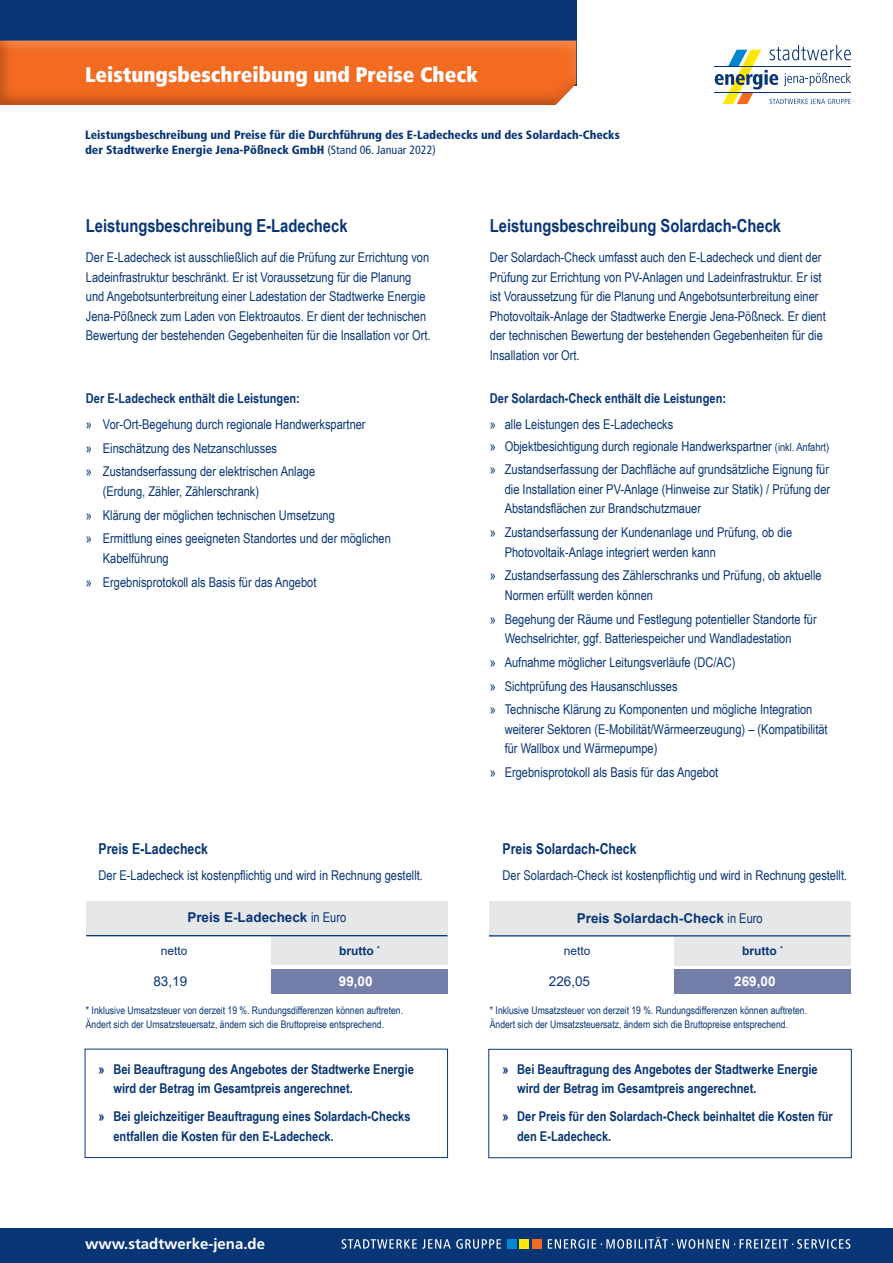
<style>
.page{position:relative;width:893px;height:1263px;background:#fff}
.page>*{position:absolute;margin:0;border:0;box-sizing:border-box;transform-origin:0 0}
.t1{font:900 condensed 21.9px "Frutiger LT Std";color:#fff}
.t2{font:900 condensed 21px "Frutiger LT Std";color:#fff}
.t3{font:700 18px "Arial Narrow";color:#083575}
.t4{font:700 15px "Arial Narrow";color:#083575}
.t5{font:700 15px "Frutiger LT Std";color:#fff}
.t6{font:13.5px/19.5px "Arial Narrow";color:#083575}
.t7{font:700 13.5px/19.5px "Arial Narrow";color:#083575}
.t8{font:700 13.5px "Arial";color:#083575}
.t9{font:700 13.5px "Arial";color:#fff}
.t10{font:13.5px "Arial";color:#083575}
.t11{font:900 condensed 12px/15px "Frutiger LT Std";color:#083575}
.t12{font:700 12px "Arial";color:#083575}
.t13{font:12px "Arial";color:#083575}
.t14{font:10.5px/13.5px "Arial Narrow";color:#083575}
.s1{font-weight:400}
.s2{font-size:11.25px}
.s3{font-family:"Arial Narrow";font-weight:400}
</style>
<div class="page">
<div style="left:0;top:1229px;width:893px;height:34px;background:#083575"></div>
<svg style="left:342px;top:1237px;width:508px;height:12px"></svg>
<div style="left:507px;top:1239px;width:9px;height:9px;background:#0087cd"></div>
<div style="left:520px;top:1239px;width:9px;height:9px;background:#ffe709"></div>
<div style="left:532px;top:1239px;width:9px;height:9px;background:#f36a21"></div>
<svg style="left:715px;top:45px;width:136px;height:59px"></svg>
<hr style="left:715px;top:92px;width:136px;height:1px;background:#083575">
<hr style="left:715px;top:67px;width:136px;height:1px;background:#083575">
<div style="left:271px;top:937px;width:177px;height:28px;background:#e6e7e9"></div>
<div style="left:86px;top:901px;width:362px;height:34px;background:#e6e7e9"></div>
<div style="left:271px;top:969px;width:177px;height:25px;background:#747eab"></div>
<div style="left:85px;top:1049px;width:363px;height:109px;border:1px solid #083575"></div>
<div style="left:488px;top:1049px;width:364px;height:109px;border:1px solid #083575"></div>
<hr style="left:86px;top:935px;width:362px;height:1px;background:#083575">
<div style="left:674px;top:937px;width:176px;height:28px;background:#e6e7e9"></div>
<div style="left:489px;top:901px;width:361px;height:34px;background:#e6e7e9"></div>
<div style="left:674px;top:970px;width:176px;height:24px;background:#747eab"></div>
<hr style="left:489px;top:935px;width:361px;height:1px;background:#083575">
<div style="left:0;top:0;width:576px;height:85px;background:#083575"></div>
<div style="left:0;top:31px;width:589px;height:61px;background:#fff;opacity:.3"></div>
<div style="left:0;top:33px;width:587px;height:73px;background:#231f20;opacity:.3"></div>
<h2 class="t2" style="left:85px;top:61px;width:394px">Leistungsbeschreibung und Preise Check</h2>
<h1 class="t1" style="left:85px;top:64px;width:417px">Leistungsbeschreibung und Preise CHECK</h1>
<p class="t11" style="left:85px;top:127px;width:536px">Leistungsbeschreibung und Preise für die Durchführung des E-Ladechecks und des Solardach-Checks der Stadtwerke Energie Jena-Pößneck GmbH <span class="s1">(Stand 06. Januar 2022)</span></p>
<h3 class="t3" style="left:86px;top:212px;width:263px">Leistungsbeschreibung E-Ladecheck</h3>
<p class="t6" style="left:86px;top:247px;width:346px">Der E-Ladecheck ist ausschließlich auf die Prüfung zur Errichtung von Ladeinfrastruktur beschränkt. Er ist Voraussetzung für die Planung und Angebotsunterbreitung einer Ladestation der Stadtwerke Energie Jena-Pößneck zum Laden von Elektroautos. Er dient der technischen Bewertung der bestehenden Gegebenheiten für die Insallation vor Ort.</p>
<p class="t7" style="left:86px;top:388px;width:216px">Der E-Ladecheck enthält die Leistungen:</p>
<p class="t6" style="left:86px;top:412px;width:281px;line-height:23.7px">» Vor-Ort-Begehung durch regionale Handwerkspartner » Einschätzung des Netzanschlusses<br>» Zustandserfassung der elektrischen Anlage</p>
<p class="t6" style="left:86px;top:479px;width:307px;line-height:23.7px;text-indent:17px">(Erdung, Zähler, Zählerschrank)<br>» Klärung der möglichen technischen Umsetzung<br>» Ermittlung eines geeigneten Standortes und der möglichen</p>
<p class="t6" style="left:86px;top:546px;width:232px;line-height:23.7px;text-indent:17px">Kabelführung<br>» Ergebnisprotokoll als Basis für das Angebot</p>
<h3 class="t3" style="left:490px;top:212px;width:293px">Leistungsbeschreibung Solardach-Check</h3>
<p class="t6" style="left:490px;top:247px;width:337px">Der Solardach-Check umfasst auch den E-Ladecheck und dient der Prüfung zur Errichtung von PV-Anlagen und Ladeinfrastruktur. Er ist ist Voraussetzung für die Planung und Angebotsunterbreitung einer Photovoltaik-Anlage der Stadtwerke Energie Jena-Pößneck. Er dient der technischen Bewertung der bestehenden Gegebenheiten für die Insallation vor Ort.</p>
<p class="t7" style="left:490px;top:388px;width:238px">Der Solardach-Check enthält die Leistungen:</p>
<p class="t6" style="left:490px;top:413px;width:341px;line-height:21.6px">» alle Leistungen des E-Ladechecks<br>» Objektbesichtigung durch regionale Handwerkspartner <span class="s2">(inkl. Anfahrt)</span></p>
<p class="t6" style="left:505px;top:459px;width:327px;text-align:justify;text-indent:-15px">» Zustandserfassung der Dachfläche auf grundsätzliche Eignung für die Installation einer PV-Anlage (Hinweise zur Statik) / Prüfung der Abstandsflächen zur Brandschutzmauer</p>
<p class="t6" style="left:505px;top:522px;width:289px;text-indent:-15px">» Zustandserfassung der Kundenanlage und Prüfung, ob die<br>Photovoltaik-Anlage integriert werden kann</p>
<p class="t6" style="left:505px;top:565px;width:318px;text-indent:-15px">» Zustandserfassung des Zählerschranks und Prüfung, ob aktuelle<br>Normen erfüllt werden können</p>
<p class="t6" style="left:505px;top:608px;width:314px;text-indent:-15px">» Begehung der Räume und Festlegung potentieller Standorte für<br>Wechselrichter, ggf. Batteriespeicher und Wandladestation</p>
<p class="t6" style="left:490px;top:650px;width:324px;line-height:23.7px">» Aufnahme möglicher Leitungsverläufe (DC/AC)<br>» Sichtprüfung des Hausanschlusses<br>» Technische Klärung zu Komponenten und mögliche Integration</p>
<p class="t6" style="left:505px;top:719px;width:325px">weiterer Sektoren (E-Mobilität/Wärmeerzeugung) – (Kompatibilität für Wallbox und Wärmepumpe)</p>
<p class="t6" style="left:490px;top:762px;width:230px">» Ergebnisprotokoll als Basis für das Angebot</p>
<p class="t4" style="left:99px;top:837px;width:111px">Preis E-Ladecheck</p>
<p class="t6" style="left:99px;top:865px;width:326px">Der E-Ladecheck ist kostenpflichtig und wird in Rechnung gestellt.</p>
<p class="t4" style="left:503px;top:837px;width:135px">Preis Solardach-Check</p>
<p class="t6" style="left:503px;top:865px;width:346px">Der Solardach-Check ist kostenpflichtig und wird in Rechnung gestellt.</p>
<p class="t8" style="left:187px;top:908px;width:160px">Preis E-Ladecheck <span class="s3">in Euro</span></p>
<p class="t8" style="left:577px;top:908px;width:187px">Preis Solardach-Check <span class="s3">in Euro</span></p>
<p class="t13" style="left:161px;top:943px;width:28px">netto</p>
<p class="t10" style="left:153px;top:972px;width:35px">83,19</p>
<p class="t12" style="left:339px;top:942px;width:42px">brutto <sup>*</sup></p>
<p class="t9" style="left:339px;top:972px;width:35px">99,00</p>
<p class="t13" style="left:564px;top:943px;width:28px">netto</p>
<p class="t10" style="left:549px;top:972px;width:43px">226,05</p>
<p class="t12" style="left:742px;top:943px;width:42px">brutto <sup>*</sup></p>
<p class="t9" style="left:734px;top:972px;width:43px">269,00</p>
<p class="t14" style="left:86px;top:1003px;width:319px">* Inklusive Umsatzsteuer von derzeit 19 %. Rundungsdifferenzen können auftreten.<br>Ändert sich der Umsatzsteuersatz, ändern sich die Bruttopreise entsprechend.</p>
<p class="t14" style="left:490px;top:1003px;width:319px">* Inklusive Umsatzsteuer von derzeit 19 %. Rundungsdifferenzen können auftreten.<br>Ändert sich der Umsatzsteuersatz, ändern sich die Bruttopreise entsprechend.</p>
<p class="t7" style="left:113px;top:1058px;width:302px;text-indent:-15px">» Bei Beauftragung des Angebotes der Stadtwerke Energie wird der Betrag im Gesamtpreis angerechnet.</p>
<p class="t7" style="left:113px;top:1106px;width:299px;text-indent:-15px">» Bei gleichzeitiger Beauftragung eines Solardach-Checks entfallen die Kosten für den E-Ladecheck.</p>
<p class="t5" style="left:85px;top:1235px;width:182px">www.stadtwerke-jena.de</p>
<p class="t7" style="left:517px;top:1059px;width:302px;text-indent:-15px">» Bei Beauftragung des Angebotes der Stadtwerke Energie wird der Betrag im Gesamtpreis angerechnet.</p>
<p class="t7" style="left:517px;top:1106px;width:317px;text-indent:-15px">» Der Preis für den Solardach-Check beinhaltet die Kosten für den E-Ladecheck.</p>
</div>
